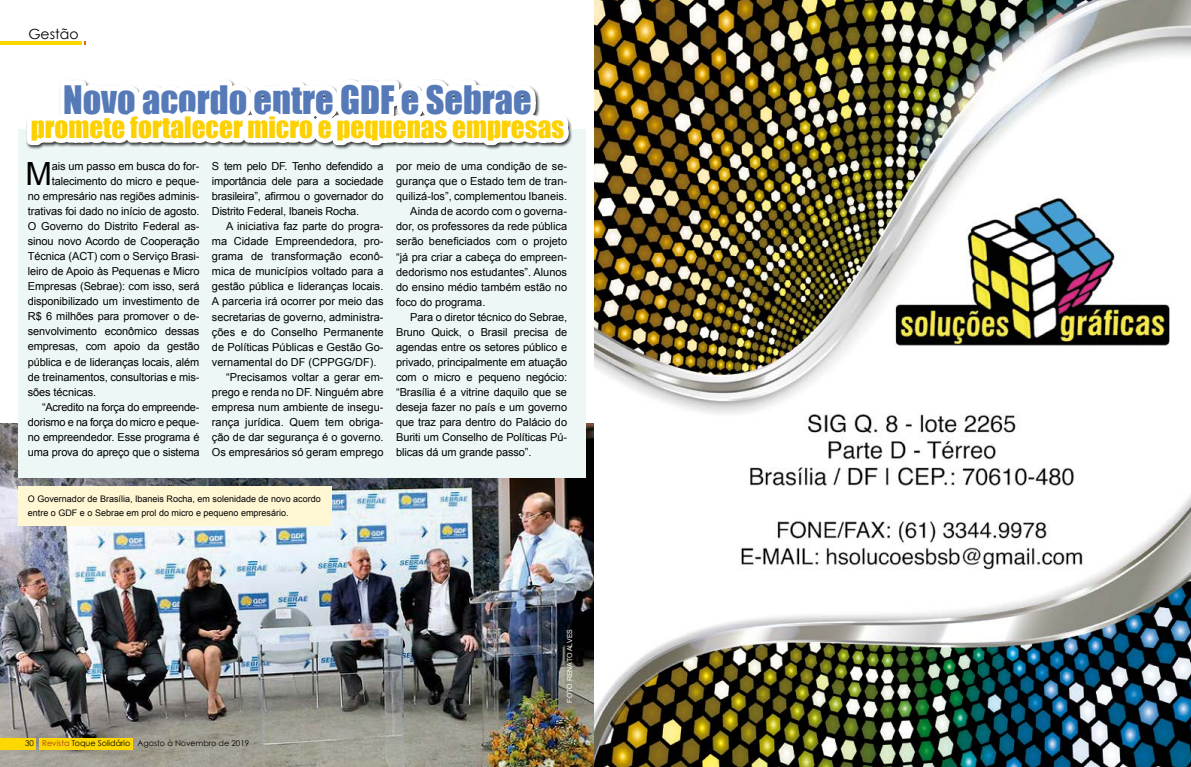
<style>
.page{position:relative;width:1191px;height:767px;background:#fff}
.page>*{position:absolute;margin:0;border:0;box-sizing:border-box;transform-origin:0 0}
.t1{font:36px "Impact";color:#567ab8}
.t2{font:32px "Arial";color:#000}
.t3{font:27px "Impact";color:#fdd000}
.t4{font:14px "Century Gothic";color:#000}
.t5{font:11px/15px "Arial";letter-spacing:-.01em;color:#000;text-align:justify}
.t6{font:9px/14px "Arial";color:#000}
.t7{font:8px "Century Gothic";color:#000}
.t8{font:7px "Arial";color:#fff}
.s1{color:#010200}
.s2{color:#a33c25}
</style>
<div class="page">
<img style="left:0;top:423px;width:595px;height:343px">
<hr style="left:0;top:41px;width:82px;height:3px;background:#fdd700">
<img style="left:595px;top:0;width:596px;height:766px">
<div style="left:18px;top:129px;width:567px;height:348px;background:#edf7f6"></div>
<svg style="left:22px;top:41px;width:550px;height:109px"></svg>
<div style="left:0;top:737px;width:35px;height:12px;background:#fdd700"></div>
<div style="left:40px;top:737px;width:93px;height:12px;background:#fdd700"></div>
<div style="left:18px;top:485px;width:314px;height:40px;background:#fff7d4"></div>
<p class="t4" style="left:28px;top:25px;width:52px">Gestão</p>
<h1 class="t1" style="left:63px;top:71px;width:470px">Novo acordo entre GDF e Sebrae</h1>
<h3 class="t3" style="left:31px;top:106px;width:535px">promete fortalecer micro e pequenas empresas</h3>
<h2 class="t2" style="left:26px;top:153px;width:28px">M</h2>
<p class="t5" style="left:52px;top:159px;width:149px">ais um passo em busca do for-</p>
<p class="t5" style="left:212px;top:159px;width:173px">S tem pelo DF. Tenho defendido a importância dele para a sociedade brasileira”, afirmou o governador do Distrito Federal, Ibaneis Rocha.</p>
<p class="t5" style="left:226px;top:219px;width:159px">A iniciativa faz parte do progra-</p>
<p class="t5" style="left:212px;top:234px;width:173px">ma Cidade Empreendedora, pro-</p>
<p class="t5" style="left:212px;top:249px;width:173px">grama de transformação econô-</p>
<p class="t5" style="left:212px;top:264px;width:173px">mica de municípios voltado para a</p>
<p class="t5" style="left:212px;top:279px;width:173px">gestão pública e lideranças locais.</p>
<p class="t5" style="left:212px;top:294px;width:173px">A parceria irá ocorrer por meio das</p>
<p class="t5" style="left:212px;top:309px;width:173px">secretarias de governo, administra-</p>
<p class="t5" style="left:212px;top:324px;width:173px">ções e do Conselho Permanente</p>
<p class="t5" style="left:212px;top:339px;width:173px">de Políticas Públicas e Gestão Go-</p>
<p class="t5" style="left:212px;top:354px;width:166px">vernamental do DF (CPPGG/DF).</p>
<p class="t5" style="left:226px;top:369px;width:159px">“Precisamos voltar a gerar em-</p>
<p class="t5" style="left:212px;top:384px;width:173px">prego e renda no DF. Ninguém abre</p>
<p class="t5" style="left:212px;top:399px;width:173px">empresa num ambiente de insegu-</p>
<p class="t5" style="left:212px;top:414px;width:173px">rança jurídica. Quem tem obriga-</p>
<p class="t5" style="left:212px;top:429px;width:173px">ção de dar segurança é o governo.</p>
<p class="t5" style="left:212px;top:444px;width:173px">Os empresários só geram emprego</p>
<p class="t5" style="left:396px;top:159px;width:172px">por meio de uma condição de se-</p>
<p class="t5" style="left:396px;top:174px;width:172px">gurança que o Estado tem de tran-</p>
<p class="t5" style="left:396px;top:189px;width:172px">quilizá-los”, complementou Ibaneis.</p>
<p class="t5" style="left:410px;top:204px;width:158px">Ainda de acordo com o governa-</p>
<p class="t5" style="left:396px;top:219px;width:172px">dor, os professores da rede pública</p>
<p class="t5" style="left:396px;top:234px;width:172px">serão beneficiados com o projeto</p>
<p class="t5" style="left:396px;top:249px;width:172px">“já pra criar a cabeça do empreen-</p>
<p class="t5" style="left:396px;top:264px;width:172px">dedorismo nos estudantes”. Alunos</p>
<p class="t5" style="left:396px;top:279px;width:172px">do ensino médio também estão no</p>
<p class="t5" style="left:396px;top:294px;width:91px">foco do programa.</p>
<p class="t5" style="left:410px;top:309px;width:158px">Para o diretor técnico do Sebrae,</p>
<p class="t5" style="left:396px;top:324px;width:172px">Bruno Quick, o Brasil precisa de</p>
<p class="t5" style="left:396px;top:339px;width:172px">agendas entre os setores público e</p>
<p class="t5" style="left:396px;top:354px;width:172px">privado, principalmente em atuação</p>
<p class="t5" style="left:396px;top:369px;width:172px">com o micro e pequeno negócio:</p>
<p class="t5" style="left:396px;top:384px;width:172px">“Brasília é a vitrine daquilo que se</p>
<p class="t5" style="left:396px;top:399px;width:172px">deseja fazer no país e um governo</p>
<p class="t5" style="left:396px;top:414px;width:172px">que traz para dentro do Palácio do</p>
<p class="t5" style="left:396px;top:429px;width:172px">Buriti um Conselho de Políticas Pú-</p>
<p class="t5" style="left:396px;top:444px;width:137px">blicas dá um grande passo”.</p>
<p class="t5" style="left:52px;top:174px;width:149px">talecimento do micro e peque-</p>
<p class="t5" style="left:28px;top:189px;width:173px">no empresário nas regiões adminis-</p>
<p class="t5" style="left:28px;top:204px;width:173px">trativas foi dado no início de agosto.</p>
<p class="t5" style="left:28px;top:219px;width:173px">O Governo do Distrito Federal as-</p>
<p class="t5" style="left:28px;top:234px;width:173px">sinou novo Acordo de Cooperação</p>
<p class="t5" style="left:28px;top:249px;width:173px">Técnica (ACT) com o Serviço Brasi-</p>
<p class="t5" style="left:28px;top:264px;width:173px">leiro de Apoio às Pequenas e Micro</p>
<p class="t5" style="left:28px;top:279px;width:173px">Empresas (Sebrae): com isso, será</p>
<p class="t5" style="left:28px;top:294px;width:173px">disponibilizado um investimento de</p>
<p class="t5" style="left:28px;top:309px;width:173px">R$ 6 milhões para promover o de-</p>
<p class="t5" style="left:28px;top:324px;width:173px">senvolvimento econômico dessas</p>
<p class="t5" style="left:28px;top:339px;width:173px">empresas, com apoio da gestão</p>
<p class="t5" style="left:28px;top:354px;width:173px">pública e de lideranças locais, além</p>
<p class="t5" style="left:28px;top:369px;width:173px">de treinamentos, consultorias e mis-</p>
<p class="t5" style="left:28px;top:384px;width:70px">sões técnicas.</p>
<p class="t5" style="left:42px;top:399px;width:159px">“Acredito na força do empreende-</p>
<p class="t5" style="left:28px;top:414px;width:173px">dorismo e na força do micro e peque-</p>
<p class="t5" style="left:28px;top:429px;width:173px">no empreendedor. Esse programa é</p>
<p class="t5" style="left:28px;top:444px;width:173px">uma prova do apreço que o sistema</p>
<p class="t6" style="left:28px;top:491px;width:294px">O Governador de Brasília, Ibaneis Rocha, em solenidade de novo acordo entre o GDF e o Sebrae em prol do micro e pequeno empresário.</p>
<p class="t7" style="left:25px;top:738px;width:226px"><span class="s1">30</span> <span class="s2">Revista</span> <span class="s1">Toque Solidário</span> Agosto à Novembro de 2019</p>
<p class="t8" style="left:565px;top:702px;width:75px;rotate:-90deg">FOTO RENATO ALVES</p>
</div>
